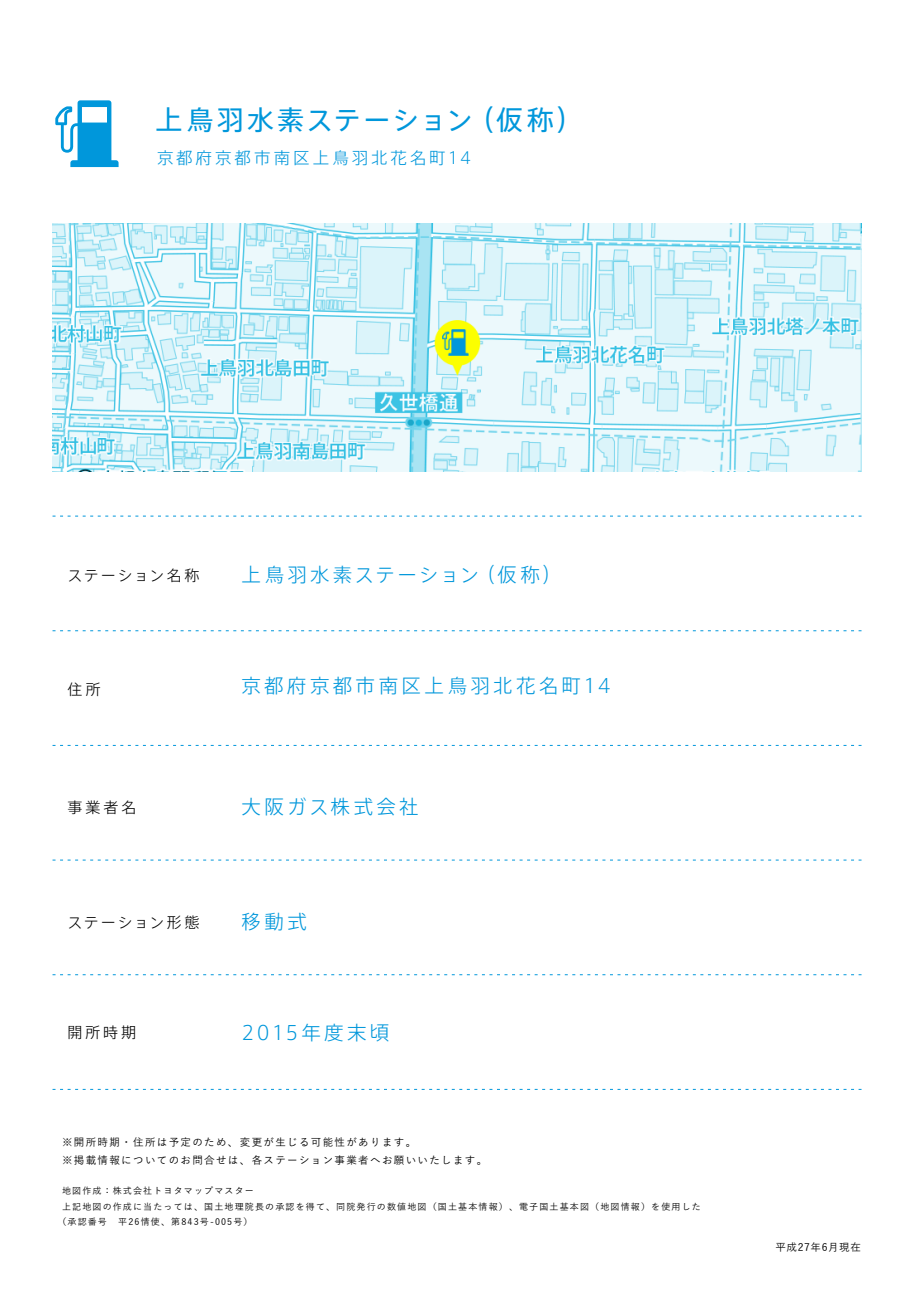
<style>
.page{position:relative;width:919px;height:1289px;background:#fff}
.page>*{position:absolute;margin:0;border:0;box-sizing:border-box;transform-origin:0 0}
.t1{font:27px "Axis Std";letter-spacing:.095em;color:#0097db}
.t2{font:300 19.5px "Axis Std";letter-spacing:.16em;color:#0097db}
.t3{font:300 19.5px "Axis Std";letter-spacing:.135em;color:#0097db}
.t4{font:300 16.5px "Axis Std";letter-spacing:.17em;color:#0097db}
.t5{font:300 15px "Axis Std";letter-spacing:.12em;color:#000}
.t6{font:300 15px "Axis Std";letter-spacing:.165em;color:#000}
.t7{font:500 10.5px/18.6px "Yu Go";letter-spacing:.13em;color:#000}
.t8{font:500 10.5px "Yu Go";letter-spacing:.06em;color:#000}
.t9{font:500 9px "Yu Go";letter-spacing:.13em;color:#000}
</style>
<div class="page">
<svg style="left:55px;top:100px;width:63px;height:67px"></svg>
<svg style="left:52px;top:630px;width:809px;height:1px"></svg>
<svg style="left:52px;top:745px;width:809px;height:1px"></svg>
<svg style="left:52px;top:859px;width:809px;height:1px"></svg>
<svg style="left:52px;top:974px;width:809px;height:1px"></svg>
<svg style="left:52px;top:1089px;width:809px;height:1px"></svg>
<svg style="left:52px;top:516px;width:809px;height:1px"></svg>
<img style="left:52px;top:224px;width:809px;height:247px">
<h1 class="t1" style="left:155px;top:100px;width:429px">上鳥羽水素ステーション（仮称）</h1>
<h3 class="t4" style="left:157px;top:145px;width:315px">京都府京都市南区上鳥羽北花名町14</h3>
<h3 class="t5" style="left:68px;top:564px;width:133px">ステーション名称</h3>
<h2 class="t3" style="left:242px;top:560px;width:322px">上鳥羽水素ステーション（仮称）</h2>
<h3 class="t6" style="left:68px;top:677px;width:35px">住所</h3>
<h2 class="t2" style="left:242px;top:671px;width:370px">京都府京都市南区上鳥羽北花名町14</h2>
<h3 class="t6" style="left:68px;top:796px;width:70px">事業者名</h3>
<h2 class="t2" style="left:242px;top:792px;width:178px">大阪ガス株式会社</h2>
<h3 class="t5" style="left:68px;top:910px;width:133px">ステーション形態</h3>
<h2 class="t2" style="left:242px;top:907px;width:67px">移動式</h2>
<h3 class="t6" style="left:68px;top:1021px;width:70px">開所時期</h3>
<h2 class="t2" style="left:242px;top:1018px;width:149px">2015年度末頃</h2>
<p class="t7" style="left:62px;top:1131px;width:427px">※開所時期・住所は予定のため、変更が生じる可能性があります。<br>※掲載情報についてのお問合せは、各ステーション事業者へお願いいたします。</p>
<p class="t9" style="left:62px;top:1182px;width:193px">地図作成：株式会社トヨタマップマスター</p>
<p class="t9" style="left:62px;top:1197px;width:640px">上記地図の作成に当たっては、国土地理院長の承認を得て、同院発行の数値地図（国土基本情報）、電子国土基本図（地図情報）を使用した</p>
<p class="t9" style="left:57px;top:1213px;width:197px">（承認番号　平26情使、第843号-005号）</p>
<p class="t8" style="left:775px;top:1237px;width:87px">平成27年6月現在</p>
</div>
